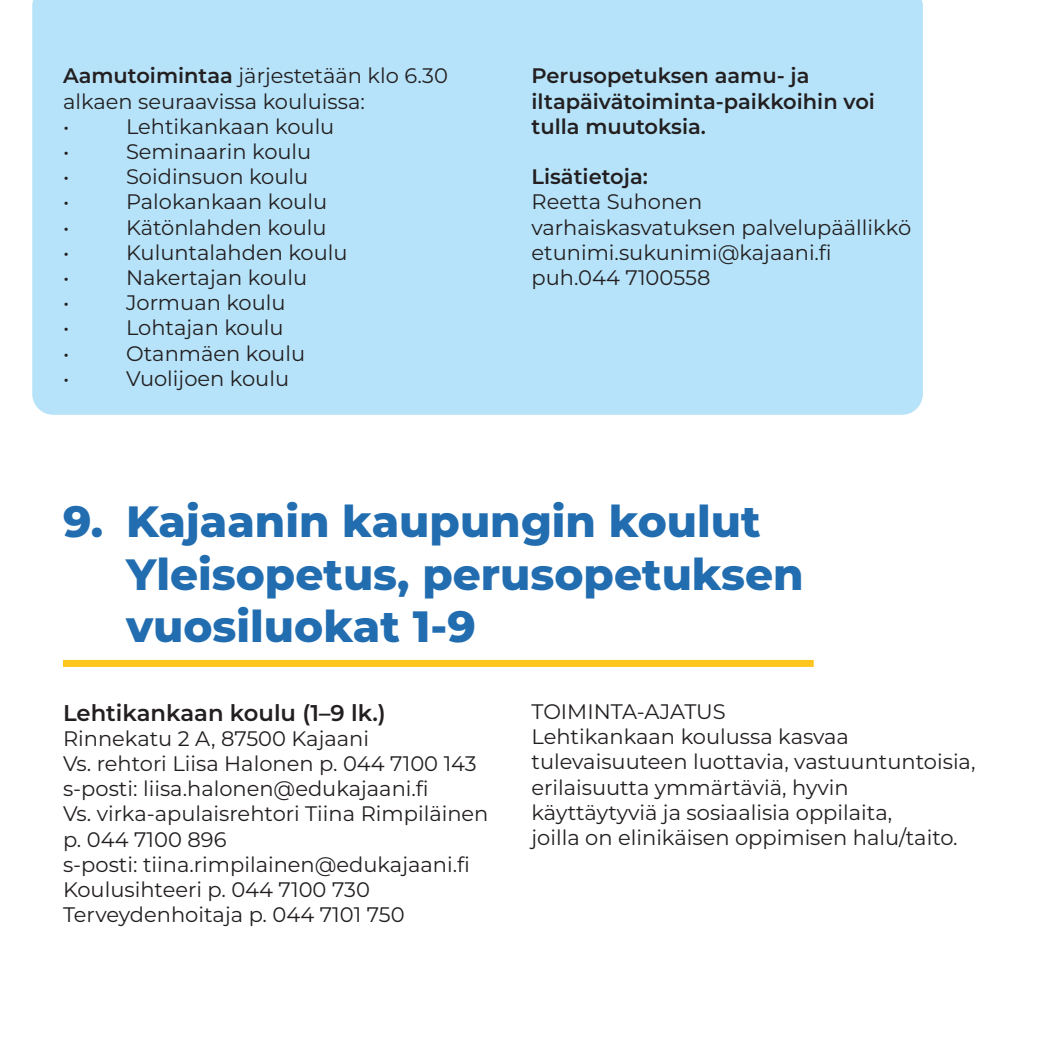
<style>
.page{position:relative;width:1042px;height:1042px;background:#fff}
.page>*{position:absolute;margin:0;border:0;box-sizing:border-box;transform-origin:0 0}
.t1{font:800 43.75px/52.5px "Montserrat";color:#216db0}
.t2{font:600 22.75px "Montserrat";color:#231f20}
.t3{font:21px/25.2px "Montserrat";color:#231f20}
.t4{font:600 21px/25.2px "Montserrat";color:#231f20}
.s1{font-weight:600}
</style>
<div class="page">
<div style="left:32px;top:0;width:891px;height:415px;background:#b6e3f9"></div>
<div style="left:63px;top:660px;width:751px;height:7px;background:#ffc61e"></div>
<p class="t3" style="left:63px;top:63px;width:386px"><span class="s1">Aamutoimintaa</span> järjestetään klo 6.30 alkaen seuraavissa kouluissa:</p>
<p class="t3" style="left:63px;top:113px;width:8px">•</p>
<p class="t3" style="left:126px;top:113px;width:210px">Lehtikankaan koulu</p>
<p class="t3" style="left:63px;top:138px;width:8px">•</p>
<p class="t3" style="left:126px;top:138px;width:187px">Seminaarin koulu</p>
<p class="t3" style="left:63px;top:164px;width:8px">•</p>
<p class="t3" style="left:126px;top:164px;width:184px">Soidinsuon koulu</p>
<p class="t3" style="left:63px;top:189px;width:8px">•</p>
<p class="t3" style="left:126px;top:189px;width:203px">Palokankaan koulu</p>
<p class="t3" style="left:63px;top:214px;width:8px">•</p>
<p class="t3" style="left:126px;top:214px;width:202px">Kätönlahden koulu</p>
<p class="t3" style="left:63px;top:239px;width:8px">•</p>
<p class="t3" style="left:126px;top:239px;width:223px">Kuluntalahden koulu</p>
<p class="t3" style="left:63px;top:264px;width:8px">•</p>
<p class="t3" style="left:126px;top:264px;width:183px">Nakertajan koulu</p>
<p class="t3" style="left:63px;top:290px;width:8px">•</p>
<p class="t3" style="left:126px;top:290px;width:161px">Jormuan koulu</p>
<p class="t3" style="left:63px;top:315px;width:8px">•</p>
<p class="t3" style="left:126px;top:315px;width:159px">Lohtajan koulu</p>
<p class="t3" style="left:63px;top:340px;width:8px">•</p>
<p class="t3" style="left:126px;top:340px;width:181px">Otanmäen koulu</p>
<p class="t3" style="left:63px;top:365px;width:8px">•</p>
<p class="t3" style="left:126px;top:365px;width:165px">Vuolijoen koulu</p>
<p class="t4" style="left:531px;top:62px;width:345px">Perusopetuksen aamu- ja iltapäivätoiminta-paikkoihin voi</p>
<p class="t4" style="left:531px;top:113px;width:176px">tulla muutoksia.</p>
<p class="t4" style="left:531px;top:163px;width:118px">Lisätietoja:</p>
<p class="t3" style="left:531px;top:189px;width:172px">Reetta Suhonen</p>
<p class="t3" style="left:531px;top:214px;width:381px">varhaiskasvatuksen palvelupäällikkö</p>
<p class="t3" style="left:531px;top:239px;width:302px">etunimi.sukunimi@kajaani.fi</p>
<p class="t3" style="left:531px;top:264px;width:180px">puh.044 7100558</p>
<p class="t1" style="left:126px;top:493px;width:679px;text-indent:-63px">9. Kajaanin kaupungin koulut<br>Yleisopetus, perusopetuksen</p>
<p class="t1" style="left:126px;top:598px;width:351px">vuosiluokat 1-9</p>
<p class="t2" style="left:63px;top:696px;width:324px">Lehtikankaan koulu (1–9 lk.)</p>
<p class="t3" style="left:63px;top:725px;width:307px">Rinnekatu 2 A, 87500 Kajaani</p>
<p class="t3" style="left:63px;top:750px;width:415px">Vs. rehtori Liisa Halonen p. 044 7100 143</p>
<p class="t3" style="left:63px;top:775px;width:367px">s-posti: liisa.halonen@edukajaani.fi</p>
<p class="t3" style="left:63px;top:801px;width:427px">Vs. virka-apulaisrehtori Tiina Rimpiläinen p. 044 7100 896</p>
<p class="t3" style="left:63px;top:851px;width:408px">s-posti: tiina.rimpilainen@edukajaani.fi</p>
<p class="t3" style="left:63px;top:876px;width:308px">Koulusihteeri p. 044 7100 730</p>
<p class="t3" style="left:63px;top:901px;width:343px">Terveydenhoitaja p. 044 7101 750</p>
<p class="t3" style="left:531px;top:698px;width:196px">TOIMINTA-AJATUS</p>
<p class="t3" style="left:531px;top:723px;width:445px">Lehtikankaan koulussa kasvaa tulevaisuuteen luottavia, vastuuntuntoisia, erilaisuutta ymmärtäviä, hyvin käyttäytyviä ja sosiaalisia oppilaita,<br>joilla on elinikäisen oppimisen halu/taito.</p>
</div>
